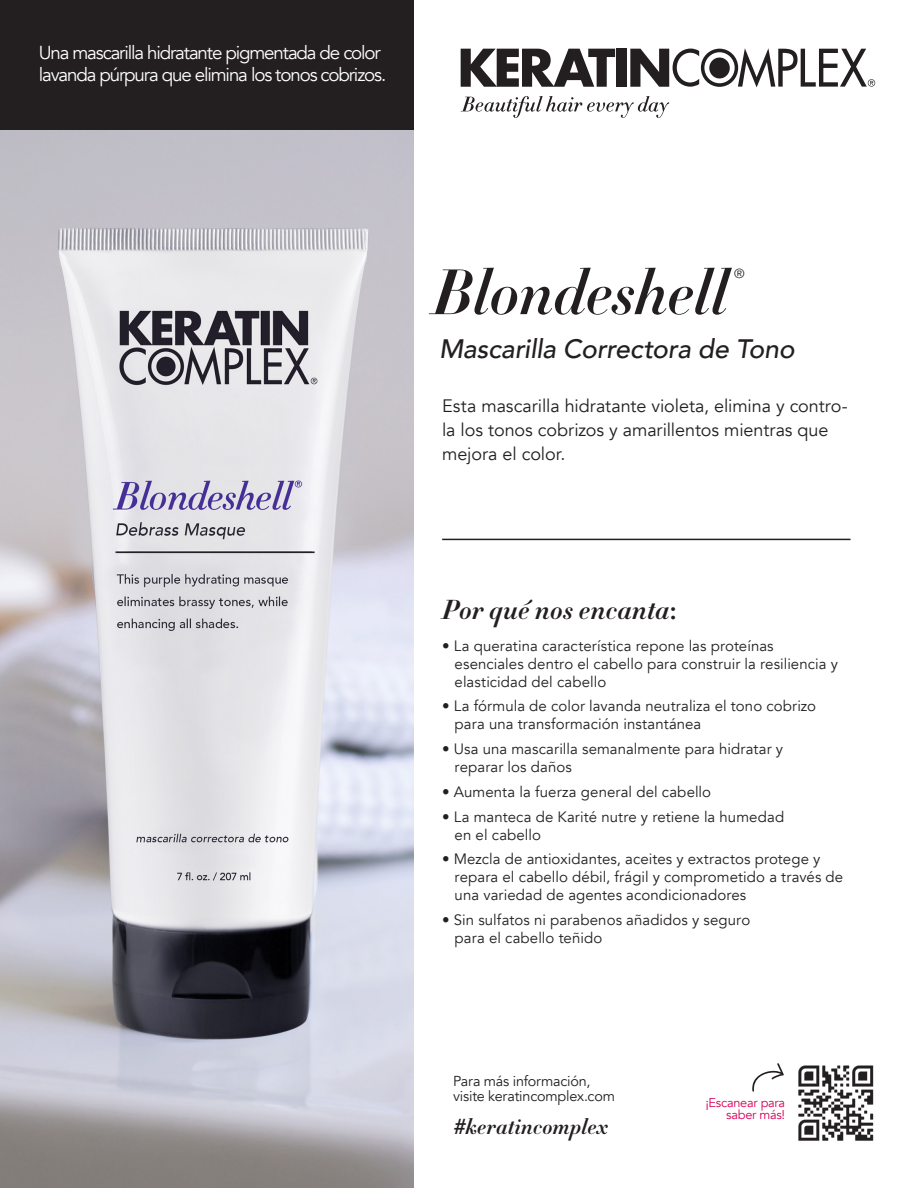
<style>
.page{position:relative;width:918px;height:1188px;background:#fff}
.page>*{position:absolute;margin:0;border:0;box-sizing:border-box;transform-origin:0 0}
.t1{font:63px "Didot HTF B24 Bold Ital";letter-spacing:-.01em;color:#231f20}
.t2{font:27px "Didot HTF B11 Bold Ital";letter-spacing:.005em;color:#231f20}
.t3{font:italic 500 26.7px "Avenir";letter-spacing:-.01em;color:#231f20}
.t4{font:21.6px "Didot HTF B11 Bold Ital";letter-spacing:.005em;color:#231f20}
.t5{font:18.75px/22.5px "Avenir";letter-spacing:-.06em;color:#fff}
.t6{font:18px/24px "Avenir";letter-spacing:-.005em;color:#231f20}
.t7{font:15px/18px "Avenir";letter-spacing:.005em;color:#231f20}
.t8{font:14.4px/15.3px "Avenir";letter-spacing:-.015em;color:#231f20}
.t9{font:13.05px "Avenir";color:#231f20}
.t10{font:12.75px/11.6px "Avenir";letter-spacing:-.02em;color:#d50057;text-align:right}
.s1{font-family:"Didot";font-weight:700}
.s2{font-family:"Avenir";font-weight:500;font-style:italic}
</style>
<div class="page">
<img style="left:798px;top:1065px;width:76px;height:76px">
<svg style="left:752px;top:1063px;width:32px;height:29px"></svg>
<svg style="left:461px;top:49px;width:154px;height:38px"></svg>
<div style="left:617px;top:49px;width:10px;height:38px;background:#231f20"></div>
<svg style="left:630px;top:48px;width:245px;height:39px"></svg>
<svg style="left:461px;top:96px;width:208px;height:22px"></svg>
<img style="left:0;top:130px;width:414px;height:1058px">
<hr style="left:442px;top:539px;width:408px;height:1px;background:#231f20">
<div style="left:0;top:0;width:414px;height:130px;background:#231f20"></div>
<p class="t5" style="left:39px;top:41px;width:349px">Una mascarilla hidratante pigmentada de color lavanda púrpura que elimina los tonos cobrizos.</p>
<p class="t1" style="left:432px;top:252px;width:297px">Blondeshell</p>
<p class="t9" style="left:734px;top:266px;width:12px">®</p>
<p class="t3" style="left:439px;top:332px;width:357px">Mascarilla Correctora de Tono</p>
<p class="t6" style="left:442px;top:395px;width:407px">Esta mascarilla hidratante violeta, elimina y contro&shy;la los tonos cobrizos y amarillentos mientras que mejora el color.</p>
<p class="t2" style="left:442px;top:592px;width:236px">Por qué nos encanta<span class="s1">:</span></p>
<p class="t7" style="left:455px;top:637px;width:385px;text-indent:-13px">• La queratina característica repone las proteínas esenciales dentro el cabello para construir la resiliencia y elasticidad del cabello</p>
<p class="t7" style="left:455px;top:698px;width:363px;text-indent:-13px">• La fórmula de color lavanda neutraliza el tono cobrizo para una transformación instantánea</p>
<p class="t7" style="left:455px;top:740px;width:330px;text-indent:-13px">• Usa una mascarilla semanalmente para hidratar y reparar los daños</p>
<p class="t7" style="left:442px;top:783px;width:271px">• Aumenta la fuerza general del cabello</p>
<p class="t7" style="left:455px;top:808px;width:331px;text-indent:-13px">• La manteca de Karité nutre y retiene la humedad en el cabello</p>
<p class="t7" style="left:455px;top:851px;width:390px;text-indent:-13px">• Mezcla de antioxidantes, aceites y extractos protege y repara el cabello débil, frágil y comprometido a través de una variedad de agentes acondicionadores</p>
<p class="t7" style="left:455px;top:911px;width:297px;text-indent:-13px">• Sin sulfatos ni parabenos añadidos y seguro para el cabello teñido</p>
<p class="t8" style="left:453px;top:1073px;width:164px">Para más información, visite keratincomplex.com</p>
<h3 class="t4" style="left:453px;top:1113px;width:157px"><span class="s2">#</span>keratincomplex</h3>
<p class="t10" style="left:705px;top:1097px;width:81px">¡Escanear para saber más!</p>
</div>
